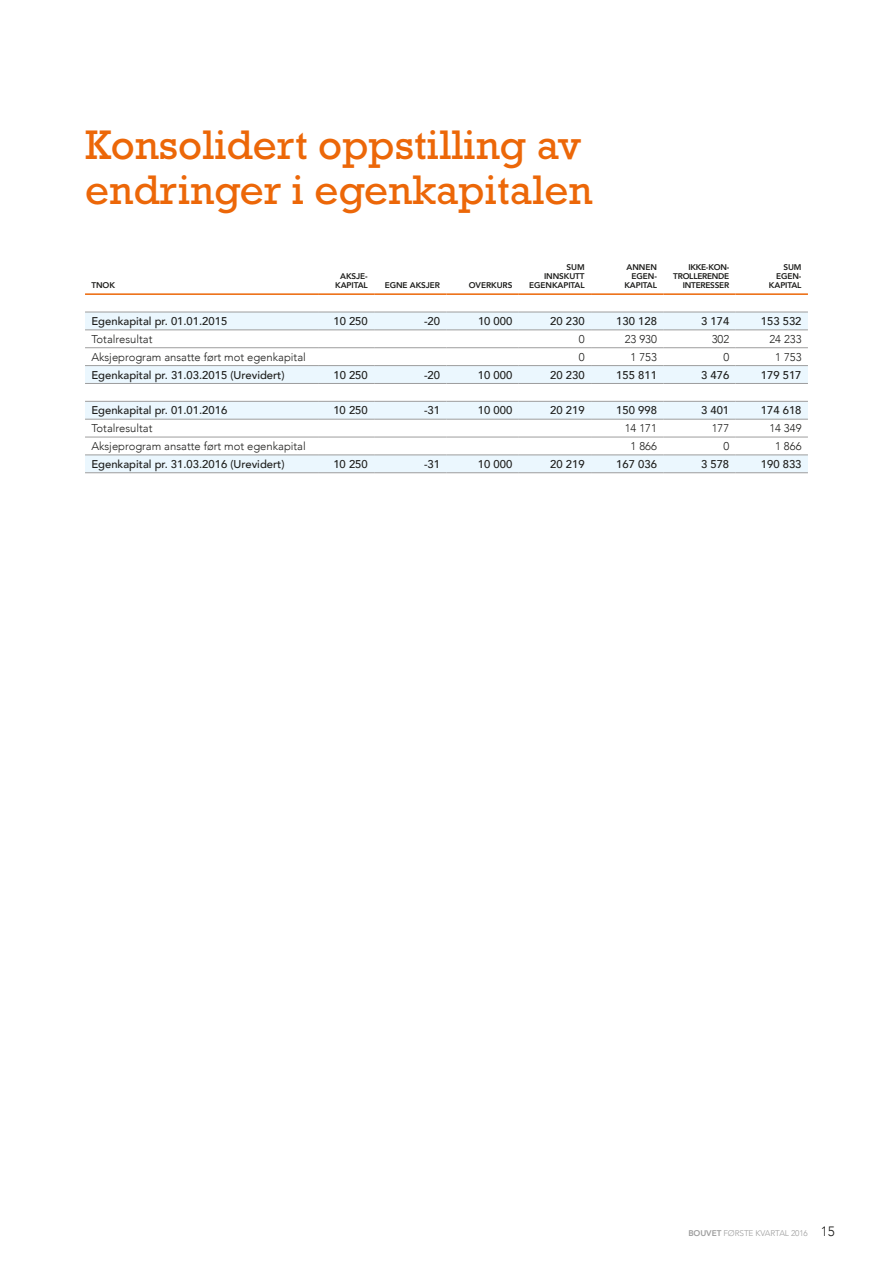
<style>
.page{position:relative;width:893px;height:1263px;background:#fff}
.page>*{position:absolute;margin:0;border:0;box-sizing:border-box;transform-origin:0 0}
.t1{font:42px/45px "Rockwell Std";color:#ec6708}
.t2{font:500 11.25px "Avenir";color:#1d1d1b}
.t3{font:300 11.25px "Avenir";color:#1d1d1b}
.t4{font:800 8.25px/9px "Avenir";letter-spacing:-.01em;color:#1d1d1b;text-align:right}
.t5{font:800 8.25px/9px "Avenir";letter-spacing:-.03em;color:#1d1d1b;text-align:right}
.t6{font:300 8.25px "Avenir";letter-spacing:-.01em;color:#9d9d9d}
.s1{font-weight:800}
.s2{font-size:13.5px;color:#1d1d1b}
</style>
<div class="page">
<svg style="left:85px;top:313px;width:723px;height:159px"></svg>
<hr style="left:85px;top:330px;width:234px;height:1px;background:#9d9d9d">
<hr style="left:374px;top:330px;width:72px;height:1px;background:#9d9d9d">
<hr style="left:446px;top:330px;width:73px;height:1px;background:#9d9d9d">
<hr style="left:519px;top:330px;width:72px;height:1px;background:#9d9d9d">
<hr style="left:591px;top:330px;width:72px;height:1px;background:#9d9d9d">
<hr style="left:663px;top:330px;width:73px;height:1px;background:#9d9d9d">
<hr style="left:736px;top:330px;width:72px;height:1px;background:#9d9d9d">
<hr style="left:85px;top:419px;width:234px;height:1px;background:#9d9d9d">
<hr style="left:374px;top:419px;width:72px;height:1px;background:#9d9d9d">
<hr style="left:446px;top:419px;width:73px;height:1px;background:#9d9d9d">
<hr style="left:519px;top:419px;width:72px;height:1px;background:#9d9d9d">
<hr style="left:591px;top:419px;width:72px;height:1px;background:#9d9d9d">
<hr style="left:663px;top:419px;width:73px;height:1px;background:#9d9d9d">
<hr style="left:736px;top:419px;width:72px;height:1px;background:#9d9d9d">
<hr style="left:319px;top:330px;width:55px;height:1px;background:#9d9d9d">
<hr style="left:319px;top:419px;width:55px;height:1px;background:#9d9d9d">
<hr style="left:85px;top:293px;width:234px;height:2px;background:#ec6708">
<hr style="left:374px;top:293px;width:72px;height:2px;background:#ec6708">
<hr style="left:446px;top:293px;width:73px;height:2px;background:#ec6708">
<hr style="left:519px;top:293px;width:72px;height:2px;background:#ec6708">
<hr style="left:591px;top:293px;width:72px;height:2px;background:#ec6708">
<hr style="left:663px;top:293px;width:73px;height:2px;background:#ec6708">
<hr style="left:736px;top:293px;width:72px;height:2px;background:#ec6708">
<hr style="left:319px;top:293px;width:55px;height:2px;background:#ec6708">
<hr style="left:85px;top:312px;width:234px;height:1px;background:#9d9d9d">
<hr style="left:374px;top:312px;width:72px;height:1px;background:#9d9d9d">
<hr style="left:446px;top:312px;width:73px;height:1px;background:#9d9d9d">
<hr style="left:519px;top:312px;width:72px;height:1px;background:#9d9d9d">
<hr style="left:591px;top:312px;width:72px;height:1px;background:#9d9d9d">
<hr style="left:663px;top:312px;width:73px;height:1px;background:#9d9d9d">
<hr style="left:736px;top:312px;width:72px;height:1px;background:#9d9d9d">
<hr style="left:85px;top:401px;width:234px;height:1px;background:#9d9d9d">
<hr style="left:374px;top:401px;width:72px;height:1px;background:#9d9d9d">
<hr style="left:446px;top:401px;width:73px;height:1px;background:#9d9d9d">
<hr style="left:519px;top:401px;width:72px;height:1px;background:#9d9d9d">
<hr style="left:591px;top:401px;width:72px;height:1px;background:#9d9d9d">
<hr style="left:663px;top:401px;width:73px;height:1px;background:#9d9d9d">
<hr style="left:736px;top:401px;width:72px;height:1px;background:#9d9d9d">
<hr style="left:319px;top:312px;width:55px;height:1px;background:#9d9d9d">
<hr style="left:319px;top:401px;width:55px;height:1px;background:#9d9d9d">
<hr style="left:85px;top:347px;width:234px;height:1px;background:#9d9d9d">
<hr style="left:374px;top:347px;width:72px;height:1px;background:#9d9d9d">
<hr style="left:446px;top:347px;width:73px;height:1px;background:#9d9d9d">
<hr style="left:519px;top:347px;width:72px;height:1px;background:#9d9d9d">
<hr style="left:591px;top:347px;width:72px;height:1px;background:#9d9d9d">
<hr style="left:663px;top:347px;width:73px;height:1px;background:#9d9d9d">
<hr style="left:736px;top:347px;width:72px;height:1px;background:#9d9d9d">
<hr style="left:85px;top:365px;width:234px;height:1px;background:#9d9d9d">
<hr style="left:374px;top:365px;width:72px;height:1px;background:#9d9d9d">
<hr style="left:446px;top:365px;width:73px;height:1px;background:#9d9d9d">
<hr style="left:519px;top:365px;width:72px;height:1px;background:#9d9d9d">
<hr style="left:591px;top:365px;width:72px;height:1px;background:#9d9d9d">
<hr style="left:663px;top:365px;width:73px;height:1px;background:#9d9d9d">
<hr style="left:736px;top:365px;width:72px;height:1px;background:#9d9d9d">
<hr style="left:85px;top:383px;width:234px;height:1px;background:#9d9d9d">
<hr style="left:374px;top:383px;width:72px;height:1px;background:#9d9d9d">
<hr style="left:446px;top:383px;width:73px;height:1px;background:#9d9d9d">
<hr style="left:519px;top:383px;width:72px;height:1px;background:#9d9d9d">
<hr style="left:591px;top:383px;width:72px;height:1px;background:#9d9d9d">
<hr style="left:663px;top:383px;width:73px;height:1px;background:#9d9d9d">
<hr style="left:736px;top:383px;width:72px;height:1px;background:#9d9d9d">
<hr style="left:85px;top:437px;width:234px;height:1px;background:#9d9d9d">
<hr style="left:374px;top:437px;width:72px;height:1px;background:#9d9d9d">
<hr style="left:446px;top:437px;width:73px;height:1px;background:#9d9d9d">
<hr style="left:519px;top:437px;width:72px;height:1px;background:#9d9d9d">
<hr style="left:591px;top:437px;width:72px;height:1px;background:#9d9d9d">
<hr style="left:663px;top:437px;width:73px;height:1px;background:#9d9d9d">
<hr style="left:736px;top:437px;width:72px;height:1px;background:#9d9d9d">
<hr style="left:85px;top:455px;width:234px;height:1px;background:#9d9d9d">
<hr style="left:374px;top:455px;width:72px;height:1px;background:#9d9d9d">
<hr style="left:446px;top:455px;width:73px;height:1px;background:#9d9d9d">
<hr style="left:519px;top:455px;width:72px;height:1px;background:#9d9d9d">
<hr style="left:591px;top:455px;width:72px;height:1px;background:#9d9d9d">
<hr style="left:663px;top:455px;width:73px;height:1px;background:#9d9d9d">
<hr style="left:736px;top:455px;width:72px;height:1px;background:#9d9d9d">
<hr style="left:85px;top:472px;width:234px;height:1px;background:#9d9d9d">
<hr style="left:374px;top:472px;width:72px;height:1px;background:#9d9d9d">
<hr style="left:446px;top:472px;width:73px;height:1px;background:#9d9d9d">
<hr style="left:519px;top:472px;width:72px;height:1px;background:#9d9d9d">
<hr style="left:591px;top:472px;width:72px;height:1px;background:#9d9d9d">
<hr style="left:663px;top:472px;width:73px;height:1px;background:#9d9d9d">
<hr style="left:736px;top:472px;width:72px;height:1px;background:#9d9d9d">
<hr style="left:319px;top:347px;width:55px;height:1px;background:#9d9d9d">
<hr style="left:319px;top:365px;width:55px;height:1px;background:#9d9d9d">
<hr style="left:319px;top:383px;width:55px;height:1px;background:#9d9d9d">
<hr style="left:319px;top:437px;width:55px;height:1px;background:#9d9d9d">
<hr style="left:319px;top:455px;width:55px;height:1px;background:#9d9d9d">
<hr style="left:319px;top:472px;width:55px;height:1px;background:#9d9d9d">
<h1 class="t1" style="left:85px;top:121px;width:509px">Konsolidert oppstilling av endringer i egenkapitalen</h1>
<p class="t4" style="left:91px;top:280px;width:25px">TNOK</p>
<p class="t4" style="left:335px;top:271px;width:34px">AKSJE-<br>KAPITAL</p>
<p class="t4" style="left:385px;top:280px;width:57px">EGNE AKSJER</p>
<p class="t4" style="left:469px;top:280px;width:45px">OVERKURS</p>
<p class="t4" style="left:529px;top:262px;width:57px">SUM<br>INNSKUTT<br>EGENKAPITAL</p>
<p class="t4" style="left:624px;top:262px;width:34px">ANNEN<br>EGEN-<br>KAPITAL</p>
<p class="t5" style="left:673px;top:262px;width:58px">IKKE-KON-<br>TROLLERENDE<br>INTERESSER</p>
<p class="t4" style="left:769px;top:262px;width:34px">SUM<br>EGEN-<br>KAPITAL</p>
<p class="t2" style="left:91px;top:311px;width:137px">Egenkapital pr. 01.01.2015</p>
<p class="t2" style="left:333px;top:311px;width:36px">10 250</p>
<p class="t2" style="left:424px;top:311px;width:18px">-20</p>
<p class="t2" style="left:478px;top:311px;width:36px">10 000</p>
<p class="t2" style="left:550px;top:311px;width:36px">20 230</p>
<p class="t2" style="left:616px;top:311px;width:42px">130 128</p>
<p class="t2" style="left:701px;top:311px;width:30px">3 174</p>
<p class="t2" style="left:761px;top:311px;width:42px">153 532</p>
<p class="t3" style="left:91px;top:332px;width:63px">Totalresultat</p>
<p class="t3" style="left:579px;top:332px;width:7px">0</p>
<p class="t3" style="left:625px;top:332px;width:34px">23 930</p>
<p class="t3" style="left:712px;top:332px;width:19px">302</p>
<p class="t3" style="left:769px;top:332px;width:34px">24 233</p>
<p class="t3" style="left:91px;top:350px;width:216px">Aksjeprogram ansatte ført mot egenkapital</p>
<p class="t3" style="left:579px;top:350px;width:7px">0</p>
<p class="t3" style="left:631px;top:350px;width:28px">1 753</p>
<p class="t3" style="left:723px;top:350px;width:7px">0</p>
<p class="t3" style="left:775px;top:350px;width:28px">1 753</p>
<p class="t2" style="left:91px;top:365px;width:195px">Egenkapital pr. 31.03.2015 (Urevidert)</p>
<p class="t2" style="left:333px;top:365px;width:36px">10 250</p>
<p class="t2" style="left:424px;top:365px;width:18px">-20</p>
<p class="t2" style="left:478px;top:365px;width:36px">10 000</p>
<p class="t2" style="left:550px;top:365px;width:36px">20 230</p>
<p class="t2" style="left:616px;top:365px;width:42px">155 811</p>
<p class="t2" style="left:701px;top:365px;width:30px">3 476</p>
<p class="t2" style="left:761px;top:365px;width:42px">179 517</p>
<p class="t2" style="left:91px;top:401px;width:137px">Egenkapital pr. 01.01.2016</p>
<p class="t2" style="left:333px;top:401px;width:36px">10 250</p>
<p class="t2" style="left:424px;top:401px;width:18px">-31</p>
<p class="t2" style="left:478px;top:401px;width:36px">10 000</p>
<p class="t2" style="left:550px;top:401px;width:36px">20 219</p>
<p class="t2" style="left:616px;top:401px;width:42px">150 998</p>
<p class="t2" style="left:701px;top:401px;width:30px">3 401</p>
<p class="t2" style="left:761px;top:401px;width:42px">174 618</p>
<p class="t3" style="left:91px;top:422px;width:63px">Totalresultat</p>
<p class="t3" style="left:625px;top:422px;width:34px">14 171</p>
<p class="t3" style="left:712px;top:422px;width:19px">177</p>
<p class="t3" style="left:769px;top:422px;width:34px">14 349</p>
<p class="t3" style="left:91px;top:439px;width:216px">Aksjeprogram ansatte ført mot egenkapital</p>
<p class="t3" style="left:631px;top:439px;width:28px">1 866</p>
<p class="t3" style="left:723px;top:439px;width:7px">0</p>
<p class="t3" style="left:775px;top:439px;width:28px">1 866</p>
<p class="t2" style="left:91px;top:454px;width:195px">Egenkapital pr. 31.03.2016 (Urevidert)</p>
<p class="t2" style="left:333px;top:454px;width:36px">10 250</p>
<p class="t2" style="left:424px;top:454px;width:18px">-31</p>
<p class="t2" style="left:478px;top:454px;width:36px">10 000</p>
<p class="t2" style="left:550px;top:454px;width:36px">20 219</p>
<p class="t2" style="left:616px;top:454px;width:42px">167 036</p>
<p class="t2" style="left:701px;top:454px;width:30px">3 578</p>
<p class="t2" style="left:761px;top:454px;width:42px">190 833</p>
<p class="t6" style="left:688px;top:1228px;width:148px"><span class="s1">BOUVET</span> FØRSTE KVARTAL 2016 <span class="s2">15</span></p>
</div>
